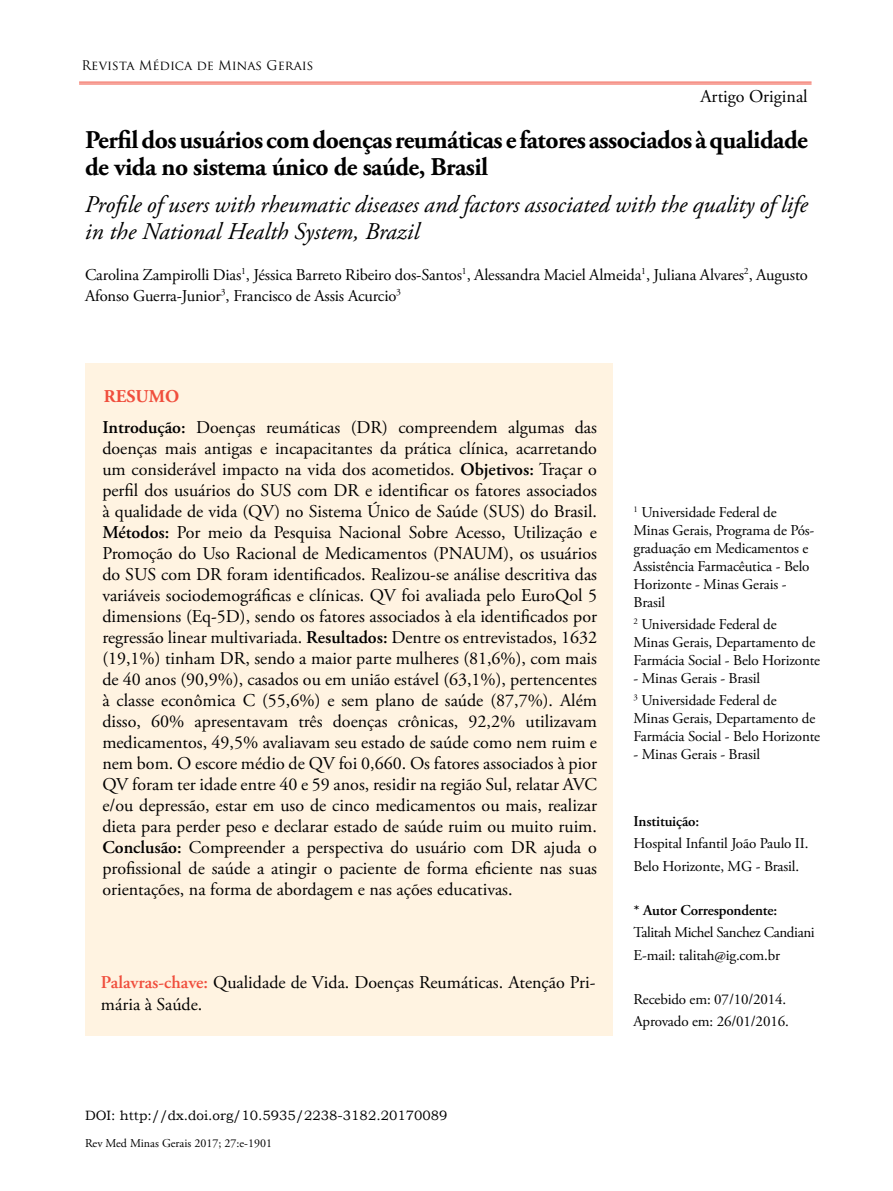
<style>
.page{position:relative;width:893px;height:1191px;background:#fff}
.page>*{position:absolute;margin:0;border:0;box-sizing:border-box;transform-origin:0 0}
.t1{font:700 25.5px/27px "Adobe Garamond Pro";letter-spacing:-.02em;color:#000}
.t2{font:italic 24px/27px "Adobe Garamond Pro";color:#000}
.t3{font:18px/21px "Adobe Garamond Pro";color:#000;text-align:justify}
.t4{font:700 18px "Adobe Garamond Pro";color:#f04e3d}
.t5{font:16.5px/21px "Adobe Garamond Pro";letter-spacing:-.01em;color:#000}
.t6{font:15px/18px "Adobe Garamond Pro";letter-spacing:-.01em;color:#000}
.t7{font:600 15px "Adobe Garamond Pro";letter-spacing:-.01em;color:#000}
.t8{font:13.5px "Bookman Old Style";color:#000}
.t9{font:13.05px "Trajan Pro";color:#000}
.t10{font:12px "Adobe Garamond Pro";color:#000}
.s1{font-weight:600}
.s2{font-weight:600;color:#f04e3d}
</style>
<div class="page">
<div style="left:85px;top:363px;width:527px;height:672px;background:#fff3e1"></div>
<hr style="left:79px;top:82px;width:732px;height:1px;background:#f04e3d">
<hr style="left:79px;top:84px;width:732px;height:1px;background:#f04e3d">
<p class="t9" style="left:82px;top:57px;width:234px">Revista Médica de Minas Gerais</p>
<p class="t3" style="left:700px;top:87px;width:109px">Artigo Original</p>
<h1 class="t1" style="left:85px;top:127px;width:724px">Perfil dos usuários com doenças reumáticas e fatores associados à qualidade de vida no sistema único de saúde, Brasil</h1>
<h2 class="t2" style="left:85px;top:191px;width:724px">Profile of users with rheumatic diseases and factors associated with the quality of life in the National Health System, Brazil</h2>
<p class="t5" style="left:85px;top:265px;width:724px">Carolina Zampirolli Dias<sup>1</sup>, Jéssica Barreto Ribeiro dos-Santos<sup>1</sup>, Alessandra Maciel Almeida<sup>1</sup>, Juliana Alvares<sup>2</sup>, Augusto<br>Afonso Guerra-Junior<sup>3</sup>, Francisco de Assis Acurcio<sup>3</sup></p>
<p class="t4" style="left:104px;top:386px;width:77px">RESUMO</p>
<p class="t3" style="left:102px;top:417px;width:496px"><span class="s1">Introdução:</span> Doenças reumáticas (DR) compreendem algumas das doenças mais antigas e incapacitantes da prática clínica, acarretando um considerável impacto na vida dos acometidos. <span class="s1">Objetivos:</span> Traçar o perfil dos usuários do SUS com DR e identificar os fatores associados à qualidade de vida (QV) no Sistema Único de Saúde (SUS) do Brasil.<br><span class="s1">Métodos:</span> Por meio da Pesquisa Nacional Sobre Acesso, Utilização e Promoção do Uso Racional de Medicamentos (PNAUM), os usuários do SUS com DR foram identificados. Realizou-se análise descritiva das variáveis sociodemográficas e clínicas. QV foi avaliada pelo EuroQol 5 dimensions (Eq-5D), sendo os fatores associados à ela identificados por regressão linear multivariada. <span class="s1">Resultados:</span> Dentre os entrevistados, 1632 (19,1%) tinham DR, sendo a maior parte mulheres (81,6%), com mais de 40 anos (90,9%), casados ou em união estável (63,1%), pertencentes à classe econômica C (55,6%) e sem plano de saúde (87,7%). Além disso, 60% apresentavam três doenças crônicas, 92,2% utilizavam medicamentos, 49,5% avaliavam seu estado de saúde como nem ruim e nem bom. O escore médio de QV foi 0,660. Os fatores associados à pior QV foram ter idade entre 40 e 59 anos, residir na região Sul, relatar AVC e/ou depressão, estar em uso de cinco medicamentos ou mais, realizar dieta para perder peso e declarar estado de saúde ruim ou muito ruim.<br><span class="s1">Conclusão:</span> Compreender a perspectiva do usuário com DR ajuda o profissional de saúde a atingir o paciente de forma eficiente nas suas orientações, na forma de abordagem e nas ações educativas.</p>
<p class="t3" style="left:101px;top:973px;width:496px"><span class="s2">Palavras-chave:</span> Qualidade de Vida. Doenças Reumáticas. Atenção Pri&shy;mária à Saúde.</p>
<p class="t8" style="left:85px;top:1106px;width:364px">DOI: http://dx.doi.org/10.5935/2238-3182.20170089</p>
<p class="t10" style="left:85px;top:1135px;width:188px">Rev Med Minas Gerais 2017; 27:e-1901</p>
<p class="t6" style="left:634px;top:503px;width:182px"><sup>1</sup> Universidade Federal de<br>Minas Gerais, Programa de Pós&shy;graduação em Medicamentos e<br>Assistência Farmacêutica - Belo<br>Horizonte - Minas Gerais -<br>Brasil</p>
<p class="t6" style="left:634px;top:616px;width:188px"><sup>2</sup> Universidade Federal de<br>Minas Gerais, Departamento de<br>Farmácia Social - Belo Horizonte</p>
<p class="t6" style="left:634px;top:667px;width:145px;line-height:22.2px">- Minas Gerais - Brasil<br><sup>3</sup> Universidade Federal de</p>
<p class="t6" style="left:634px;top:710px;width:188px">Minas Gerais, Departamento de<br>Farmácia Social - Belo Horizonte</p>
<p class="t6" style="left:634px;top:746px;width:128px">- Minas Gerais - Brasil</p>
<p class="t7" style="left:634px;top:812px;width:67px">Instituição:</p>
<p class="t6" style="left:634px;top:833px;width:176px;line-height:22.2px">Hospital Infantil João Paulo II.<br>Belo Horizonte, MG - Brasil.</p>
<p class="t7" style="left:634px;top:901px;width:145px">* Autor Correspondente:</p>
<p class="t6" style="left:634px;top:922px;width:183px;line-height:22.2px">Talitah Michel Sanchez Candiani<br>E-mail: talitah@ig.com.br</p>
<p class="t6" style="left:634px;top:988px;width:157px;line-height:22.2px">Recebido em: 07/10/2014.<br>Aprovado em: 26/01/2016.</p>
</div>
